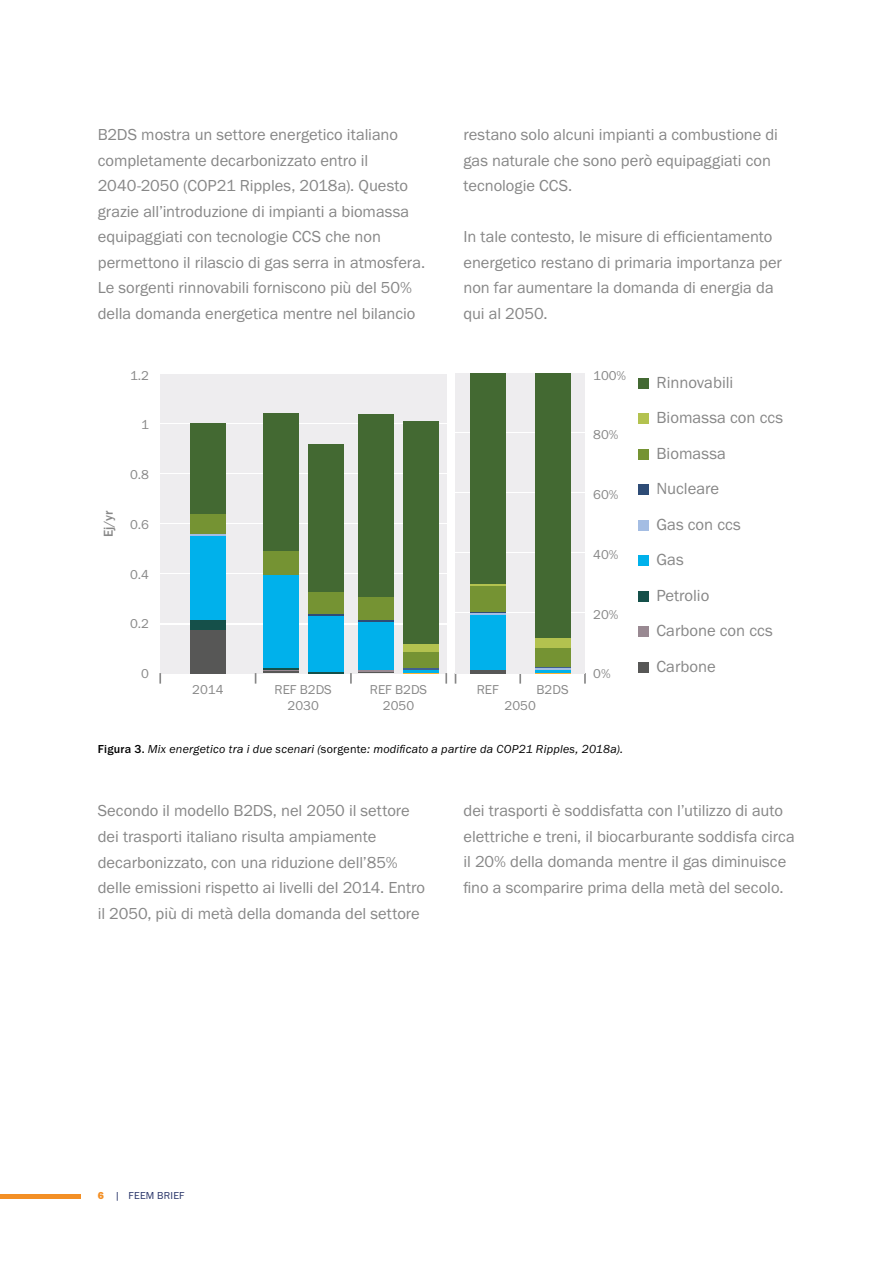
<style>
.page{position:relative;width:893px;height:1263px;background:#fff}
.page>*{position:absolute;margin:0;border:0;box-sizing:border-box;transform-origin:0 0}
.t1{font:16.65px "Franklin Gothic URW Boo";color:#878787}
.t2{font:16.5px/25.5px "Franklin Gothic URW Boo";letter-spacing:-.005em;color:#878787}
.t3{font:13.35px/15.9px "Franklin Gothic URW Boo";color:#878787;text-align:center}
.t4{font:500 13.35px "Franklin Gothic URW";color:#878787}
.t5{font:12px "Franklin Gothic URW Boo Ita";letter-spacing:.02em;color:#000}
.t6{font:10.5px "Franklin Gothic URW Boo";letter-spacing:.02em;color:#253166}
.s1{font-family:"Franklin Gothic URW";font-weight:500}
.s2{font-family:"Franklin Gothic URW Boo"}
.s3{font-family:"Franklin Gothic URW Hea";color:#f38f25}
</style>
<div class="page">
<div style="left:160px;top:625px;width:286px;height:48px;background:#eeedef"></div>
<div style="left:160px;top:575px;width:286px;height:48px;background:#eeedef"></div>
<div style="left:160px;top:525px;width:286px;height:48px;background:#eeedef"></div>
<div style="left:160px;top:474px;width:286px;height:49px;background:#eeedef"></div>
<div style="left:160px;top:424px;width:286px;height:49px;background:#eeedef"></div>
<div style="left:160px;top:374px;width:286px;height:48px;background:#eeedef"></div>
<div style="left:638px;top:378px;width:11px;height:11px;background:#436932"></div>
<div style="left:638px;top:449px;width:11px;height:11px;background:#759333"></div>
<div style="left:638px;top:413px;width:11px;height:11px;background:#b3c24f"></div>
<div style="left:638px;top:484px;width:11px;height:11px;background:#2e4c76"></div>
<div style="left:638px;top:555px;width:11px;height:11px;background:#00b1eb"></div>
<div style="left:638px;top:520px;width:11px;height:11px;background:#a4bde3"></div>
<div style="left:638px;top:591px;width:11px;height:11px;background:#15504a"></div>
<div style="left:638px;top:662px;width:11px;height:11px;background:#575756"></div>
<div style="left:638px;top:626px;width:11px;height:11px;background:#998992"></div>
<svg style="left:159px;top:673px;width:2px;height:11px"></svg>
<svg style="left:350px;top:673px;width:2px;height:11px"></svg>
<svg style="left:445px;top:673px;width:2px;height:11px"></svg>
<svg style="left:584px;top:673px;width:2px;height:11px"></svg>
<svg style="left:519px;top:673px;width:2px;height:11px"></svg>
<div style="left:190px;top:630px;width:36px;height:43px;background:#575756"></div>
<div style="left:190px;top:619px;width:36px;height:11px;background:#15504a"></div>
<div style="left:190px;top:536px;width:36px;height:83px;background:#00b1eb"></div>
<hr style="left:190px;top:534px;width:36px;height:2px;background:#a4bde3">
<div style="left:190px;top:514px;width:36px;height:20px;background:#759333"></div>
<div style="left:190px;top:423px;width:36px;height:91px;background:#436932"></div>
<hr style="left:263px;top:670px;width:35px;height:3px;background:#575756">
<hr style="left:263px;top:669px;width:35px;height:1px;background:#998992">
<hr style="left:263px;top:668px;width:35px;height:1px;background:#15504a">
<div style="left:263px;top:575px;width:35px;height:93px;background:#00b1eb"></div>
<div style="left:263px;top:550px;width:35px;height:25px;background:#759333"></div>
<div style="left:263px;top:413px;width:35px;height:137px;background:#436932"></div>
<hr style="left:358px;top:671px;width:36px;height:2px;background:#575756">
<hr style="left:358px;top:670px;width:36px;height:1px;background:#998992">
<hr style="left:358px;top:669px;width:36px;height:1px;background:#00b1eb">
<div style="left:358px;top:622px;width:36px;height:47px;background:#00b1eb"></div>
<div style="left:358px;top:596px;width:36px;height:24px;background:#759333"></div>
<hr style="left:358px;top:620px;width:36px;height:2px;background:#2e4c76">
<div style="left:358px;top:414px;width:36px;height:182px;background:#436932"></div>
<hr style="left:308px;top:672px;width:36px;height:1px;background:#15504a">
<div style="left:308px;top:615px;width:36px;height:57px;background:#00b1eb"></div>
<hr style="left:308px;top:614px;width:36px;height:1px;background:#2e4c76">
<div style="left:308px;top:592px;width:36px;height:22px;background:#759333"></div>
<div style="left:308px;top:444px;width:36px;height:148px;background:#436932"></div>
<svg style="left:403px;top:669px;width:36px;height:4px"></svg>
<hr style="left:403px;top:668px;width:36px;height:1px;background:#3f5f90">
<div style="left:403px;top:643px;width:36px;height:9px;background:#b3c24f"></div>
<div style="left:403px;top:652px;width:36px;height:16px;background:#759333"></div>
<div style="left:403px;top:421px;width:36px;height:222px;background:#436932"></div>
<div style="left:456px;top:613px;width:129px;height:60px;background:#eeedef"></div>
<div style="left:456px;top:374px;width:129px;height:58px;background:#eeedef"></div>
<div style="left:456px;top:433px;width:129px;height:59px;background:#eeedef"></div>
<div style="left:456px;top:493px;width:129px;height:59px;background:#eeedef"></div>
<div style="left:456px;top:553px;width:129px;height:58px;background:#eeedef"></div>
<hr style="left:470px;top:670px;width:36px;height:3px;background:#575756">
<div style="left:470px;top:584px;width:36px;height:28px;background:#759333"></div>
<hr style="left:470px;top:584px;width:36px;height:1px;background:#b3c24f">
<hr style="left:470px;top:612px;width:36px;height:2px;background:#2e4c76">
<div style="left:470px;top:374px;width:36px;height:210px;background:#436932"></div>
<hr style="left:535px;top:673px;width:35px;height:1px;background:#f9b234">
<div style="left:535px;top:668px;width:35px;height:5px;background:#00b1eb"></div>
<hr style="left:535px;top:667px;width:35px;height:1px;background:#3f5f90">
<hr style="left:535px;top:668px;width:35px;height:2px;background:#a4bde3">
<div style="left:535px;top:638px;width:35px;height:10px;background:#b3c24f"></div>
<div style="left:535px;top:648px;width:35px;height:19px;background:#759333"></div>
<div style="left:535px;top:374px;width:35px;height:264px;background:#436932"></div>
<div style="left:470px;top:614px;width:36px;height:56px;background:#00b1eb"></div>
<hr style="left:470px;top:614px;width:36px;height:1px;background:#a4bde3">
<div style="left:0;top:1193px;width:80px;height:5px;background:#f38f25"></div>
<p class="t2" style="left:98px;top:122px;width:329px">B2DS mostra un settore energetico italiano completamente decarbonizzato entro il 2040-2050 (COP21 Ripples, 2018a). Questo grazie all’introduzione di impianti a biomassa equipaggiati con tecnologie CCS che non permettono il rilascio di gas serra in atmosfera.<br>Le sorgenti rinnovabili forniscono più del 50% della domanda energetica mentre nel bilancio</p>
<p class="t2" style="left:463px;top:122px;width:316px">restano solo alcuni impianti a combustione di gas naturale che sono però equipaggiati con tecnologie CCS.</p>
<p class="t2" style="left:463px;top:224px;width:320px">In tale contesto, le misure di efficientamento energetico restano di primaria importanza per non far aumentare la domanda di energia da qui al 2050.</p>
<p class="t3" style="left:130px;top:367px;width:20px">1.2</p>
<p class="t3" style="left:593px;top:367px;width:35px">100%</p>
<p class="t3" style="left:141px;top:417px;width:9px">1</p>
<p class="t4" style="left:100px;top:537px;width:28px;rotate:-90deg">Ej/yr</p>
<p class="t3" style="left:130px;top:467px;width:20px">0.8</p>
<p class="t3" style="left:130px;top:516px;width:20px">0.6</p>
<p class="t3" style="left:130px;top:566px;width:20px">0.4</p>
<p class="t3" style="left:130px;top:616px;width:20px">0.2</p>
<p class="t3" style="left:593px;top:427px;width:27px">80%</p>
<p class="t3" style="left:593px;top:486px;width:27px">60%</p>
<p class="t3" style="left:593px;top:546px;width:27px">40%</p>
<p class="t3" style="left:593px;top:606px;width:27px">20%</p>
<p class="t3" style="left:141px;top:665px;width:9px">0</p>
<p class="t3" style="left:593px;top:665px;width:19px">0%</p>
<p class="t3" style="left:192px;top:681px;width:33px">2014</p>
<p class="t3" style="left:275px;top:681px;width:59px">REF B2DS<br>2030</p>
<p class="t3" style="left:370px;top:681px;width:59px">REF B2DS<br>2050</p>
<p class="t3" style="left:477px;top:681px;width:23px">REF</p>
<p class="t3" style="left:537px;top:681px;width:34px">B2DS</p>
<p class="t3" style="left:505px;top:697px;width:33px">2050</p>
<p class="t5" style="left:98px;top:741px;width:527px"><span class="s1">Figura 3.</span> Mix energetico tra i due scenari (<span class="s2">sorgente</span>: modificato a partire da COP21 Ripples, 2018a).</p>
<p class="t1" style="left:656px;top:372px;width:78px">Rinnovabili</p>
<p class="t1" style="left:656px;top:408px;width:128px">Biomassa con ccs</p>
<p class="t1" style="left:656px;top:443px;width:71px">Biomassa</p>
<p class="t1" style="left:656px;top:478px;width:64px">Nucleare</p>
<p class="t1" style="left:656px;top:514px;width:86px">Gas con ccs</p>
<p class="t1" style="left:656px;top:549px;width:29px">Gas</p>
<p class="t1" style="left:656px;top:585px;width:54px">Petrolio</p>
<p class="t1" style="left:656px;top:620px;width:118px">Carbone con ccs</p>
<p class="t1" style="left:656px;top:656px;width:61px">Carbone</p>
<p class="t2" style="left:98px;top:798px;width:329px">Secondo il modello B2DS, nel 2050 il settore dei trasporti italiano risulta ampiamente decarbonizzato, con una riduzione dell’85% delle emissioni rispetto ai livelli del 2014. Entro il 2050, più di metà della domanda del settore</p>
<p class="t2" style="left:463px;top:798px;width:333px">dei trasporti è soddisfatta con l’utilizzo di auto elettriche e treni, il biocarburante soddisfa circa il 20% della domanda mentre il gas diminuisce fino a scomparire prima della metà del secolo.</p>
<p class="t6" style="left:98px;top:1189px;width:88px"><span class="s3">6</span> | FEEM BRIEF</p>
</div>
